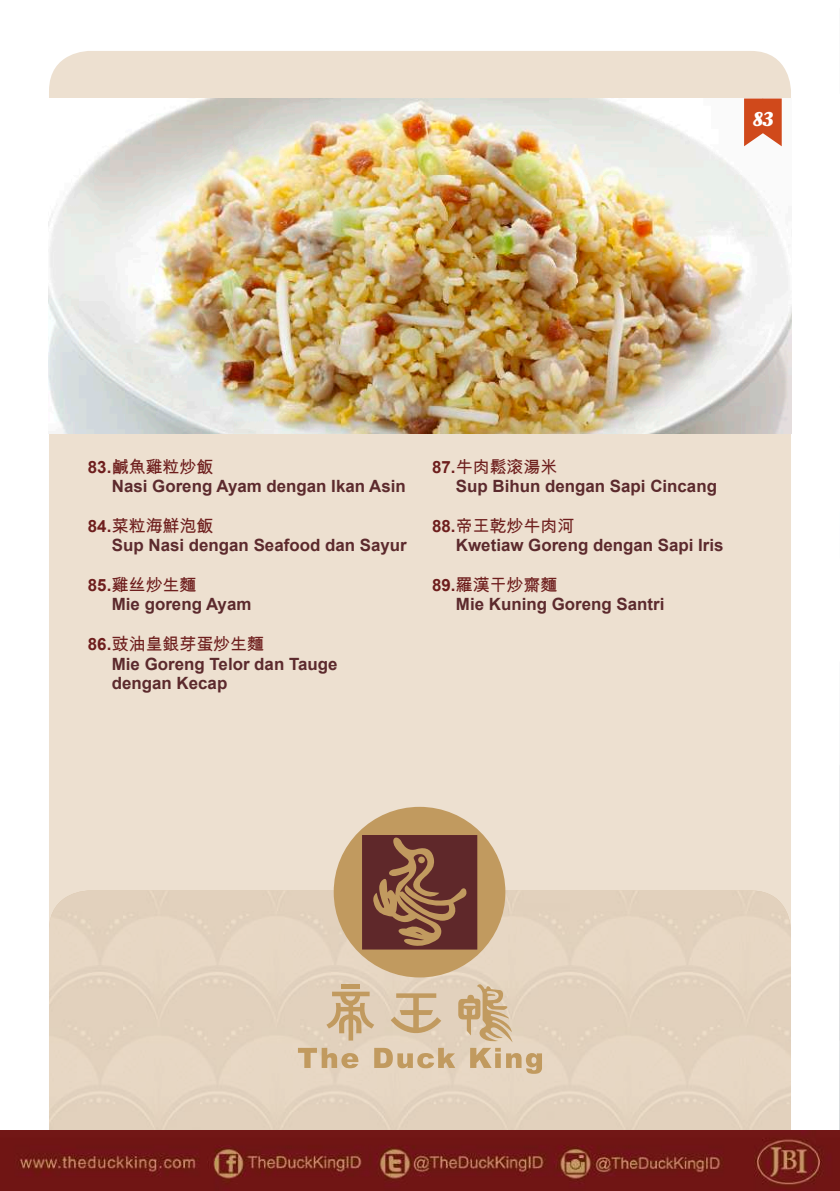
<style>
.page{position:relative;width:840px;height:1191px;background:#fff}
.page>*{position:absolute;margin:0;border:0;box-sizing:border-box;transform-origin:0 0}
.t1{font:700 20px "Oleo Script";color:#fff}
.t2{font:700 16.8px/19.6px "Arial";color:#5c2a2d}
.t3{font:16.8px "Arial Unicode MS";color:#6e1e1d}
.s1{font-family:"Arial";font-weight:700}
</style>
<div class="page">
<div style="left:49px;top:51px;width:741px;height:839px;background:#ede0d0"></div>
<div style="left:49px;top:890px;width:741px;height:240px;background:#e2d2be"></div>
<img style="left:49px;top:98px;width:741px;height:335px">
<svg style="left:743px;top:98px;width:38px;height:48px;background:#d76640"></svg>
<div style="left:333px;top:807px;width:172px;height:170px;background:#c19a5f;border-radius:50%"></div>
<div style="left:362px;top:835px;width:115px;height:114px;background:#5f282a"></div>
<svg style="left:373px;top:837px;width:94px;height:109px"></svg>
<svg style="left:298px;top:983px;width:243px;height:90px;background:#dac4a7"></svg>
<img style="left:0;top:1130px;width:839px;height:61px">
<hr style="left:839px;top:0;width:1px;height:1191px;background:#6e1e1d">
<p class="t1" style="left:752px;top:107px;width:22px">83</p>
<p class="t3" style="left:88px;top:454px;width:127px"><span class="s1">83.</span>鹹魚雞粒炒飯</p>
<p class="t2" style="left:112px;top:477px;width:295px">Nasi Goreng Ayam dengan Ikan Asin</p>
<p class="t3" style="left:88px;top:513px;width:127px"><span class="s1">84.</span>菜粒海鮮泡飯</p>
<p class="t2" style="left:112px;top:536px;width:296px">Sup Nasi dengan Seafood dan Sayur</p>
<p class="t3" style="left:88px;top:572px;width:110px"><span class="s1">85.</span>雞丝炒生麵</p>
<p class="t2" style="left:112px;top:595px;width:141px">Mie goreng Ayam</p>
<p class="t3" style="left:88px;top:631px;width:177px"><span class="s1">86.</span>豉油皇銀芽蛋炒生麵</p>
<p class="t2" style="left:112px;top:654px;width:227px">Mie Goreng Telor dan Tauge dengan Kecap</p>
<p class="t3" style="left:432px;top:454px;width:127px"><span class="s1">87.</span>牛肉鬆滚湯米</p>
<p class="t2" style="left:455px;top:477px;width:262px">Sup Bihun dengan Sapi Cincang</p>
<p class="t3" style="left:432px;top:513px;width:144px"><span class="s1">88.</span>帝王乾炒牛肉河</p>
<p class="t2" style="left:455px;top:536px;width:269px">Kwetiaw Goreng dengan Sapi Iris</p>
<p class="t3" style="left:432px;top:572px;width:127px"><span class="s1">89.</span>羅漢干炒齋麵</p>
<p class="t2" style="left:455px;top:595px;width:210px">Mie Kuning Goreng Santri</p>
</div>
